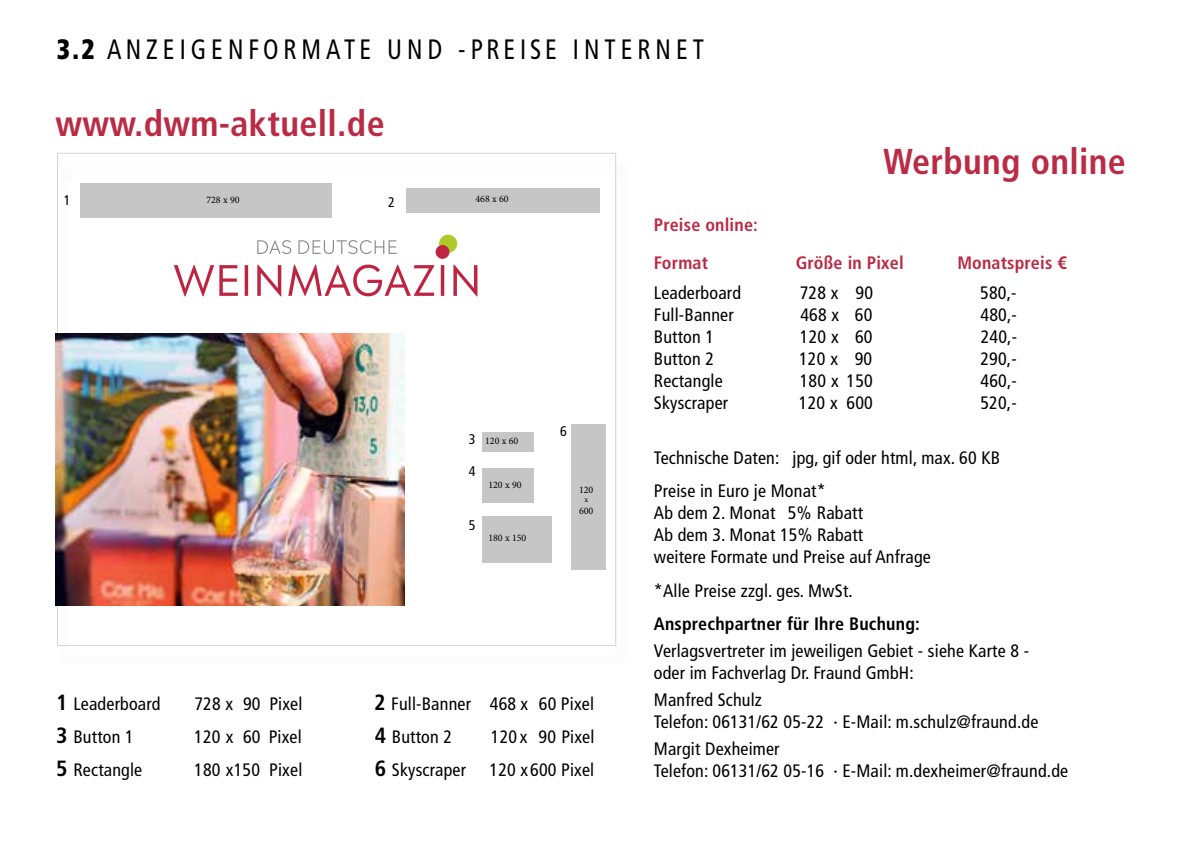
<style>
.page{position:relative;width:1191px;height:842px;background:#fff}
.page>*{position:absolute;margin:0;border:0;box-sizing:border-box;transform-origin:0 0}
.t1{font:700 condensed 36px "Frutiger LT Std";letter-spacing:.01em;color:#ba2b45}
.t2{font:condensed 28px "Frutiger LT Std";letter-spacing:.2em;color:#000;scale:.9 1}
.t3{font:condensed 18px/21.6px "Frutiger LT Std";letter-spacing:.01em;color:#000}
.t4{font:700 condensed 18px/37.4px "Frutiger LT Std";letter-spacing:.01em;color:#ba2b45}
.t5{font:700 condensed 18px "Frutiger LT Std";letter-spacing:.01em;color:#000}
.t6{font:condensed 14px "Frutiger LT Std";color:#000}
.t7{font:10px "Minion Pro";color:#000}
.t8{font:8px "Minion Pro";color:#000}
.s1{font-weight:900}
.s2{font-weight:700;font-size:22px}
</style>
<div class="page">
<div style="left:53px;top:154px;width:583px;height:518px;background:#000;opacity:.4"></div>
<img style="left:56px;top:333px;width:349px;height:272px">
<h2 class="t2" style="left:57px;top:33px;width:720px"><span class="s1">3.2</span> ANZEIGENFORMATE UND -PREISE INTERNET</h2>
<h1 class="t1" style="left:55px;top:102px;width:331px">www.dwm-aktuell.de</h1>
<p class="t6" style="left:64px;top:192px;width:8px">1</p>
<p class="t7" style="left:206px;top:194px;width:35px">728 x 90</p>
<p class="t6" style="left:388px;top:194px;width:8px">2</p>
<p class="t7" style="left:475px;top:192px;width:35px">468 x 60</p>
<p class="t6" style="left:469px;top:431px;width:8px">3</p>
<p class="t6" style="left:469px;top:463px;width:8px">4</p>
<p class="t7" style="left:485px;top:435px;width:35px">120 x 60</p>
<p class="t7" style="left:488px;top:479px;width:35px">120 x 90</p>
<p class="t6" style="left:469px;top:517px;width:8px">5</p>
<p class="t7" style="left:488px;top:531px;width:40px">180 x 150</p>
<p class="t6" style="left:560px;top:423px;width:8px">6</p>
<p class="t7" style="left:579px;top:483px;width:16px">120</p>
<p class="t8" style="left:584px;top:495px;width:5px">x</p>
<p class="t7" style="left:579px;top:505px;width:16px">600</p>
<p class="t3" style="left:374px;top:693px;width:221px"><span class="s2">2</span> Full-Banner 468 x 60 Pixel</p>
<p class="t3" style="left:56px;top:693px;width:106px"><span class="s2">1</span> Leaderboard</p>
<p class="t3" style="left:194px;top:693px;width:110px">728 x 90 Pixel</p>
<p class="t3" style="left:56px;top:726px;width:79px"><span class="s2">3</span> Button 1</p>
<p class="t3" style="left:194px;top:726px;width:109px">120 x 60 Pixel</p>
<p class="t3" style="left:375px;top:726px;width:79px"><span class="s2">4</span> Button 2</p>
<p class="t3" style="left:491px;top:726px;width:105px">120 x 90 Pixel</p>
<p class="t3" style="left:56px;top:759px;width:87px"><span class="s2">5</span> Rectangle</p>
<p class="t3" style="left:194px;top:759px;width:110px">180 x150 Pixel</p>
<p class="t3" style="left:375px;top:759px;width:93px"><span class="s2">6</span> Skyscraper</p>
<p class="t3" style="left:489px;top:759px;width:106px">120 x600 Pixel</p>
<p class="t4" style="left:654px;top:206px;width:105px">Preise online:<br>Format</p>
<h1 class="t1" style="left:883px;top:141px;width:244px">Werbung online</h1>
<p class="t4" style="left:795px;top:244px;width:109px">Größe in Pixel</p>
<p class="t4" style="left:957px;top:244px;width:111px">Monatspreis €</p>
<p class="t3" style="left:654px;top:282px;width:89px">Leaderboard</p>
<p class="t3" style="left:799px;top:282px;width:75px">728 x 90</p>
<p class="t3" style="left:980px;top:282px;width:38px">580,-</p>
<p class="t3" style="left:654px;top:304px;width:81px">Full-Banner</p>
<p class="t3" style="left:800px;top:304px;width:73px">468 x 60</p>
<p class="t3" style="left:980px;top:304px;width:38px">480,-</p>
<p class="t3" style="left:654px;top:326px;width:62px">Button 1</p>
<p class="t3" style="left:800px;top:326px;width:74px">120 x 60</p>
<p class="t3" style="left:980px;top:326px;width:38px">240,-</p>
<p class="t3" style="left:654px;top:348px;width:62px">Button 2</p>
<p class="t3" style="left:799px;top:348px;width:75px">120 x 90</p>
<p class="t3" style="left:980px;top:348px;width:38px">290,-</p>
<p class="t3" style="left:654px;top:370px;width:70px">Rectangle</p>
<p class="t3" style="left:799px;top:370px;width:75px">180 x 150</p>
<p class="t3" style="left:980px;top:370px;width:38px">460,-</p>
<p class="t3" style="left:654px;top:392px;width:76px">Skyscraper</p>
<p class="t3" style="left:799px;top:392px;width:75px">120 x 600</p>
<p class="t3" style="left:980px;top:392px;width:38px">520,-</p>
<p class="t3" style="left:654px;top:441px;width:348px;line-height:33.4px">Technische Daten: jpg, gif oder html, max. 60 KB<br>Preise in Euro je Monat*</p>
<p class="t3" style="left:654px;top:502px;width:278px">Ab dem 2. Monat 5% Rabatt<br>Ab dem 3. Monat 15% Rabatt<br>weitere Formate und Preise auf Anfrage</p>
<p class="t3" style="left:654px;top:580px;width:200px">*Alle Preise zzgl. ges. MwSt.</p>
<p class="t5" style="left:654px;top:613px;width:267px">Ansprechpartner für Ihre Buchung:</p>
<p class="t3" style="left:654px;top:640px;width:377px">Verlagsvertreter im jeweiligen Gebiet - siehe Karte 8 - oder im Fachverlag Dr. Fraund GmbH:</p>
<p class="t3" style="left:654px;top:689px;width:386px">Manfred Schulz<br>Telefon: 06131/62 05-22 · E-Mail: m.schulz@fraund.de</p>
<p class="t3" style="left:654px;top:738px;width:416px">Margit Dexheimer<br>Telefon: 06131/62 05-16 · E-Mail: m.dexheimer@fraund.de</p>
</div>
